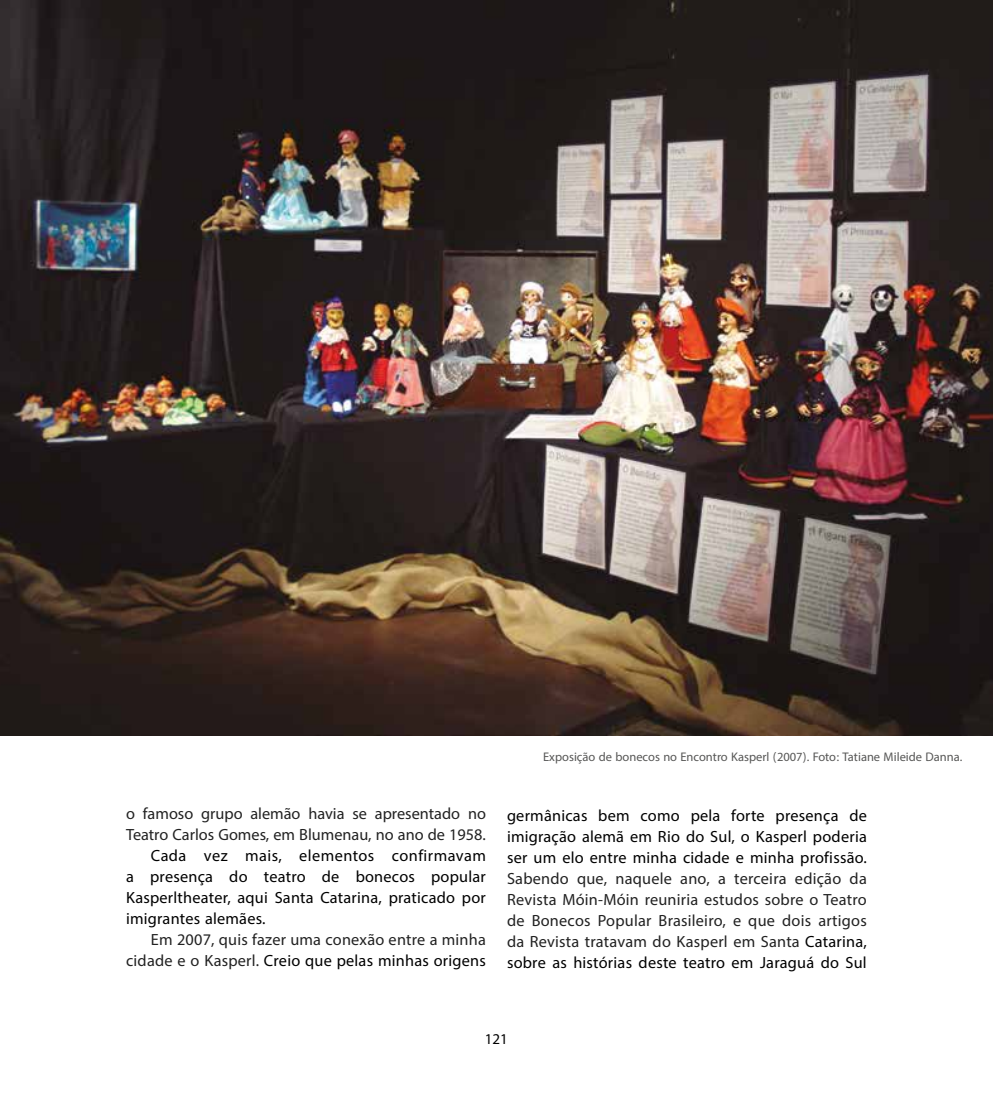
<style>
.page{position:relative;width:993px;height:1102px;background:#fff}
.page>*{position:absolute;margin:0;border:0;box-sizing:border-box;transform-origin:0 0}
.t1{font:22.75px/21px "Myriad Arabic";letter-spacing:.01em;color:#222}
.t2{font:22.75px/21px "Myriad Arabic";letter-spacing:.01em;color:#000;text-align:justify}
.t3{font:21px "Myriad Arabic";color:#000}
.t4{font:17.5px "Myriad Arabic";color:#575756}
.s1{color:#000}
</style>
<div class="page">
<img style="left:0;top:0;width:992px;height:735px">
<p class="t1" style="left:126px;top:803px;width:361px">o famoso grupo alemão havia se apresentado no<br>Teatro Carlos Gomes, em Blumenau, no ano de 1958.</p>
<p class="t2" style="left:126px;top:845px;width:361px;text-indent:25px">Cada vez mais, elementos confirmavam a presença do teatro de bonecos popular Kasperltheater, aqui Santa Catarina, praticado por imigrantes alemães.</p>
<p class="t1" style="left:126px;top:929px;width:361px;text-align:right">Em 2007, quis fazer uma conexão entre a minha cidade e o Kasperl. <span class="s1">Creio que pelas minhas origens</span></p>
<p class="t4" style="left:543px;top:744px;width:420px">Exposição de bonecos no Encontro Kasperl (2007). Foto: Tatiane Mileide Danna.</p>
<p class="t2" style="left:507px;top:805px;width:361px">germânicas bem como pela forte presença de imigração alemã em Rio do Sul, o Kasperl poderia ser um elo entre minha cidade e minha profissão.</p>
<p class="t1" style="left:507px;top:868px;width:361px;text-align:justify">Sabendo que, naquele ano, a terceira edição da Revista Móin-Móin reuniria estudos sobre o Teatro de Bonecos Popular Brasileiro, e que dois artigos da Revista tratavam do Kasperl em Santa <span class="s1">Catarina, sobre as histórias deste teatro em Jaraguá do Sul</span></p>
<p class="t3" style="left:485px;top:1024px;width:25px">121</p>
</div>
